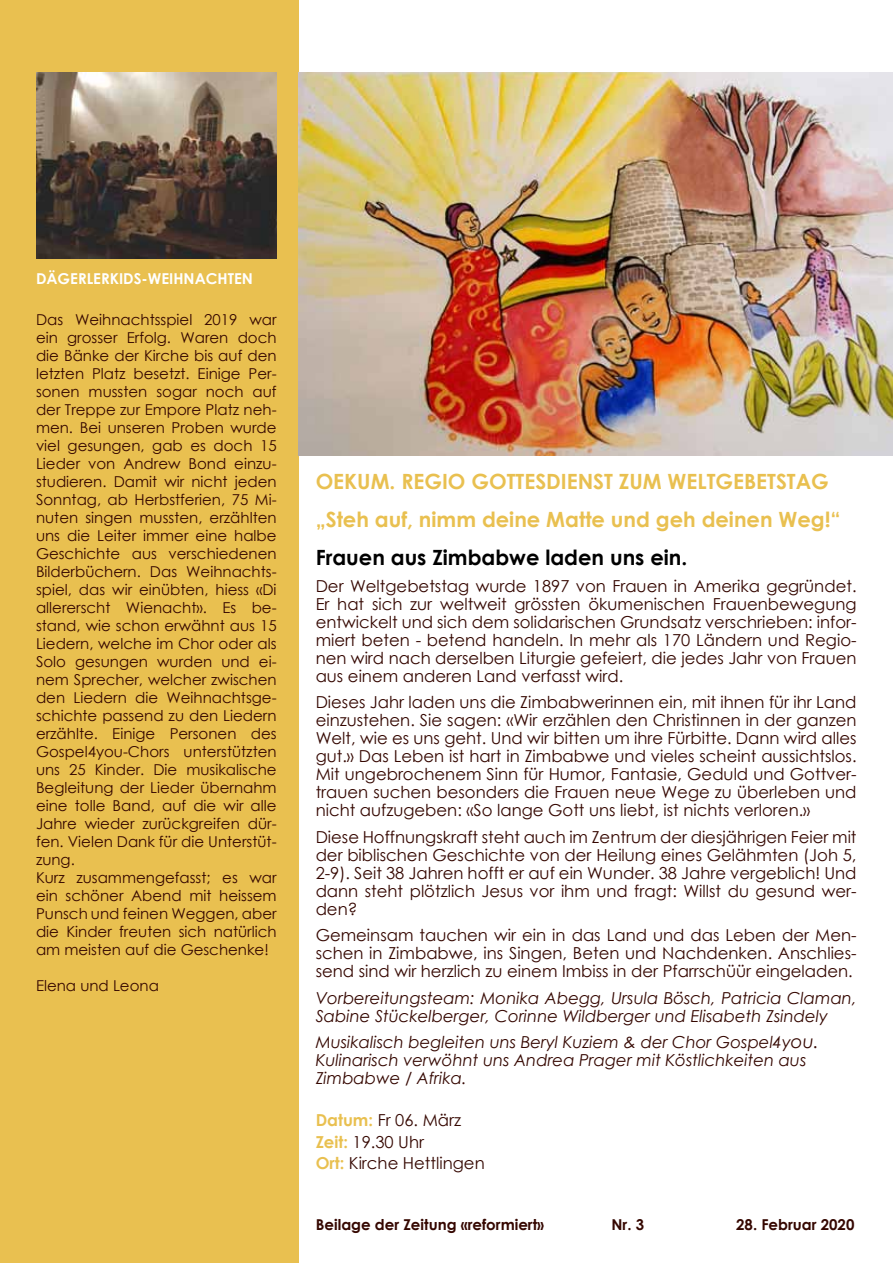
<style>
.page{position:relative;width:893px;height:1263px;background:#fff}
.page>*{position:absolute;margin:0;border:0;box-sizing:border-box;transform-origin:0 0}
.t1{font:700 21px/38px "Century Gothic";color:#e9c050}
.t2{font:700 21px "Century Gothic";color:#000}
.t3{font:16.5px/18px "Century Gothic";color:#350700;text-align:justify}
.t4{font:italic 16.5px/18px "Century Gothic";color:#350700}
.t5{font:15px/18px "Century Gothic";color:#350700}
.t6{font:700 15px "Century Gothic";color:#350700}
.t7{font:700 15px "Century Gothic";color:#fff}
.s1{font-size:18px}
.s2{font-weight:700;color:#e9c050}
</style>
<div class="page">
<div style="left:0;top:0;width:298px;height:1263px;background:#e9c050"></div>
<img style="left:36px;top:72px;width:241px;height:186px">
<img style="left:298px;top:72px;width:595px;height:383px">
<p class="t7" style="left:36px;top:267px;width:218px">DägerlerKids-Weih nachten</p>
<p class="t5" style="left:36px;top:310px;width:242px">Das Weihnachtsspiel 2019 war ein grosser Erfolg. Waren doch die Bänke der Kirche bis auf den letzten Platz besetzt. Einige Per&shy;sonen mussten sogar noch auf der Treppe zur Empore Platz neh&shy;men. Bei unseren Proben wurde viel gesungen, gab es doch 15<br>Lieder von Andrew Bond einzu&shy;studieren. Damit wir nicht jeden<br>Sonntag, ab Herbstferien, 75 Mi&shy;nuten singen mussten, erzählten uns die Leiter immer eine halbe<br>Geschichte aus verschiedenen<br>Bilderbüchern. Das Weihnachts&shy;spiel, das wir einübten, hiess «Di allererscht Wienacht». Es be&shy;stand, wie schon erwähnt aus 15<br>Liedern, welche im Chor oder als<br>Solo gesungen wurden und ei&shy;nem Sprecher, welcher zwischen den Liedern die Weihnachtsge&shy;schichte passend zu den Liedern erzählte. Einige Personen des<br>Gospel4you-Chors unterstützten uns 25 Kinder. Die musikalische<br>Begleitung der Lieder übernahm eine tolle Band, auf die wir alle<br>Jahre wieder zurückgreifen dür&shy;fen. Vielen Dank für die Unterstüt&shy;zung.<br>Kurz zusammengefasst; es war ein schöner Abend mit heissem<br>Punsch und feinen Weggen, aber die Kinder freuten sich natürlich am meisten auf die Geschenke!</p>
<p class="t5" style="left:36px;top:976px;width:124px">Elena und Leona</p>
<p class="t1" style="left:316px;top:462px;width:527px;text-indent:74px">. regio Gottesdienst zum Weltgebetstag „Steh auf, nimm deine Matte und geh deinen Weg!“</p>
<p class="t2" style="left:316px;top:542px;width:373px">Frauen aus Zimbabwe laden uns ein.</p>
<p class="t3" style="left:316px;top:577px;width:542px">Der Weltgebetstag wurde 1897 von Frauen in Amerika gegründet.<br>Er hat sich zur weltweit grössten ökumenischen Frauenbewegung entwickelt und sich dem solidarischen Grundsatz verschrieben: infor&shy;miert beten - betend handeln. In mehr als 170 Ländern und Regio&shy;nen wird nach derselben Liturgie gefeiert, die jedes Jahr von Frauen aus einem anderen Land verfasst wird.</p>
<p class="t3" style="left:316px;top:693px;width:542px">Dieses Jahr laden uns die Zimbabwerinnen ein, mit ihnen für ihr Land einzustehen. Sie sagen: «Wir erzählen den Christinnen in der ganzen Welt, wie es uns geht. Und wir bitten um ihre Fürbitte. Dann wird alles gut.» Das Leben ist hart in Zimbabwe und vieles scheint aussichtslos.<br>Mit ungebrochenem Sinn für Humor, Fantasie, Geduld und Gottver&shy;trauen suchen besonders die Frauen neue Wege zu überleben und nicht aufzugeben: «So lange Gott uns liebt, ist nichts verloren.»</p>
<p class="t3" style="left:316px;top:828px;width:542px">Diese Hoffnungskraft steht auch im Zentrum der diesjährigen Feier mit der biblischen Geschichte von der Heilung eines Gelähmten (Joh 5, 2-9). Seit 38 Jahren hofft er auf ein Wunder. 38 Jahre vergeblich! Und dann steht plötzlich Jesus vor ihm und fragt: Willst du gesund wer&shy;den?</p>
<p class="t3" style="left:316px;top:926px;width:542px">Gemeinsam tauchen wir ein in das Land und das Leben der Men&shy;schen in Zimbabwe, ins Singen, Beten und Nachdenken. Anschlies&shy;send sind wir herzlich zu einem Imbiss in der Pfarrschüür eingeladen.</p>
<p class="t4" style="left:316px;top:989px;width:542px">Vorbereitungsteam: Monika Abegg, Ursula Bösch, Patricia Claman,<br>Sabine Stückelberger, Corinne Wildberger und Elisabeth Zsindely</p>
<p class="t4" style="left:316px;top:1033px;width:504px">Musikalisch begleiten uns Beryl Kuziem &amp; der Chor Gospel4y<span class="s1">ou.<br></span>Kulinarisch verwöhnt uns Andrea Prager mit Köstlichkeiten aus<br>Zimbabwe / Afrika.</p>
<p class="t3" style="left:316px;top:1110px;width:171px;line-height:21px;text-align:left"><span class="s2">Datum:</span> Fr 06. März<br><span class="s2">Zeit:</span> 19.30 Uhr<br><span class="s2">Ort:</span> Kirche Hettlingen</p>
<p class="t1" style="left:316px;top:462px;width:44px">Oekum</p>
<p class="t6" style="left:316px;top:1213px;width:268px">Beilage der Zeitung «reformiert» N</p>
<p class="t6" style="left:623px;top:1213px;width:23px">r. 3</p>
<p class="t6" style="left:736px;top:1213px;width:120px">28. Februar 2020</p>
</div>
